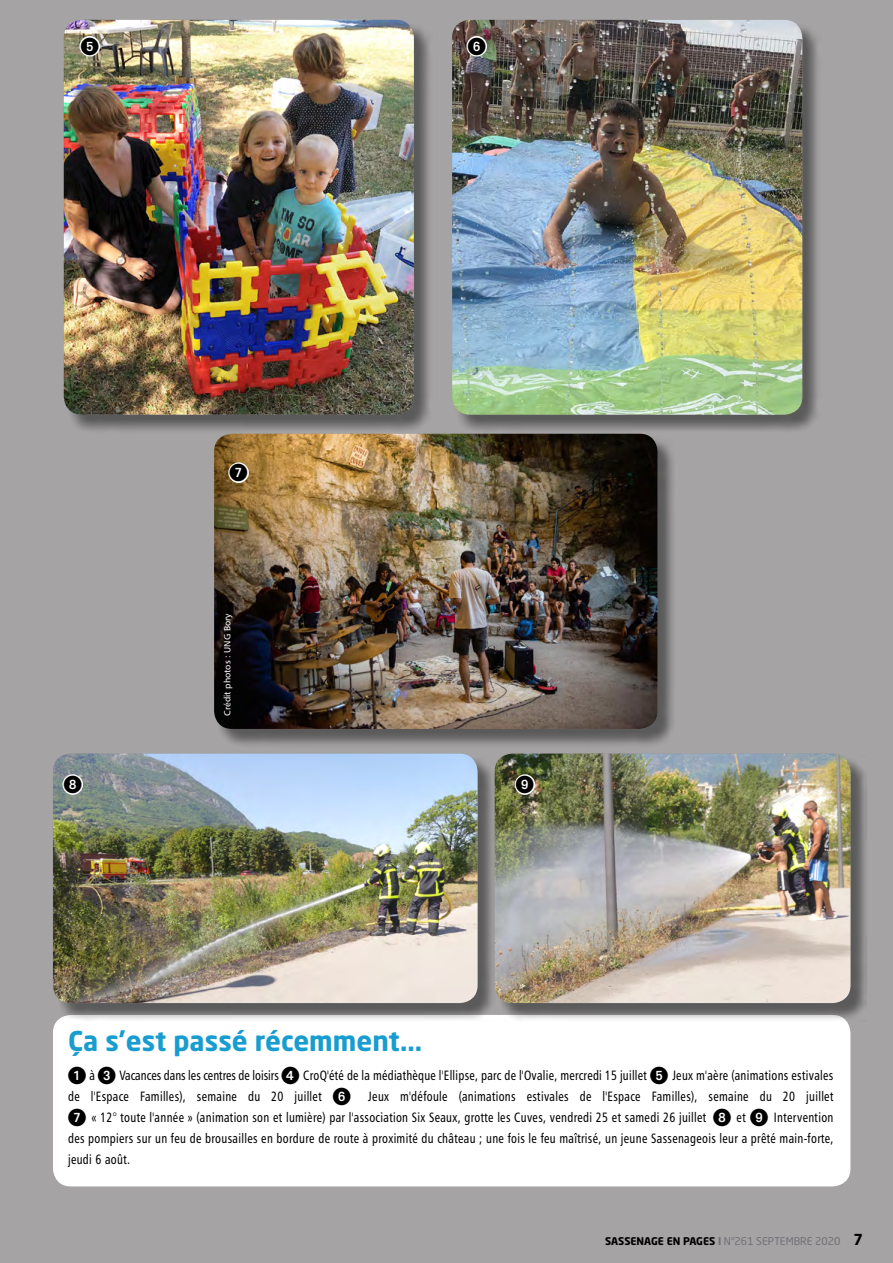
<style>
.page{position:relative;width:893px;height:1263px;background:#a5a3a4}
.page>*{position:absolute;margin:0;border:0;box-sizing:border-box;transform-origin:0 0}
.t1{font:700 27px "Neo Sans Std";color:#199dd0}
.t2{font:18px "European Pi One";color:#000}
.t3{font:13.5px/21px "Humanist 777 BT Roman Condensed B";letter-spacing:.025em;color:#000;text-align:justify;scale:.9 1}
.t4{font:10.5px "Neo Sans Std";color:#706f75}
.t5{font:9px "Humanist 777 BT Roman B";color:#fff}
.s1{font-family:"European Pi One";font-size:18px}
.s2{font-weight:700;color:#000}
.s3{font-weight:700}
.s4{font-weight:700;font-size:15px;color:#000}
</style>
<div class="page">
<div style="left:216px;top:436px;width:460px;height:312px;background:#000;opacity:.45"></div>
<img style="left:214px;top:434px;width:444px;height:295px">
<div style="left:53px;top:1015px;width:797px;height:171px;background:#fff;border-radius:18px"></div>
<div style="left:66px;top:22px;width:367px;height:411px;background:#000;opacity:.45"></div>
<img style="left:64px;top:20px;width:350px;height:395px">
<div style="left:55px;top:755px;width:442px;height:267px;background:#000;opacity:.45"></div>
<img style="left:53px;top:753px;width:424px;height:250px">
<svg style="left:78px;top:34px;width:24px;height:24px"></svg>
<svg style="left:61px;top:773px;width:24px;height:23px"></svg>
<svg style="left:227px;top:461px;width:23px;height:23px"></svg>
<div style="left:496px;top:755px;width:373px;height:267px;background:#000;opacity:.45"></div>
<img style="left:495px;top:753px;width:355px;height:250px">
<svg style="left:513px;top:773px;width:24px;height:23px"></svg>
<div style="left:454px;top:22px;width:367px;height:411px;background:#000;opacity:.45"></div>
<img style="left:452px;top:20px;width:350px;height:395px">
<svg style="left:465px;top:34px;width:24px;height:24px"></svg>
<h2 class="t2" style="left:81px;top:36px;width:19px">5</h2>
<h2 class="t2" style="left:64px;top:774px;width:19px">8</h2>
<h2 class="t2" style="left:230px;top:463px;width:19px">7</h2>
<p class="t5" style="left:222px;top:716px;width:104px;rotate:-90deg">Crédit photos : UNG Bory</p>
<h2 class="t2" style="left:468px;top:36px;width:19px">6</h2>
<h2 class="t2" style="left:516px;top:774px;width:19px">9</h2>
<h1 class="t1" style="left:68px;top:1023px;width:356px">Ça s’est passé récemment...</h1>
<p class="t3" style="left:68px;top:1065px;width:852px"><span class="s1">1</span> à <span class="s1">3</span> Vacances dans les centres de loisirs <span class="s1">4</span> CroQ'été de la médiathèque l'Ellipse, parc de l'Ovalie, mercredi 15 juillet <span class="s1">5</span> Jeux m'aère (animations estivales de l'Espace Familles), semaine du 20 juillet <span class="s1">6</span> Jeux m'défoule (animations estivales de l'Espace Familles), semaine du 20 juillet <span class="s1">7</span> « 12° toute l'année » (animation son et lumière) par l'association Six Seaux, grotte les Cuves, vendredi 25 et samedi 26 juillet <span class="s1">8</span> et <span class="s1">9</span> Intervention des pompiers sur un feu de brousailles en bordure de route à proximité du château ; une fois le feu maîtrisé, un jeune Sassenageois leur a prêté main-forte, jeudi 6 août.</p>
<p class="t4" style="left:605px;top:1234px;width:260px"><span class="s2">SASSENAGE EN PAGES</span> <span class="s3">I</span> N°261 SEPTEMBRE 2020 <span class="s4">7</span></p>
</div>
